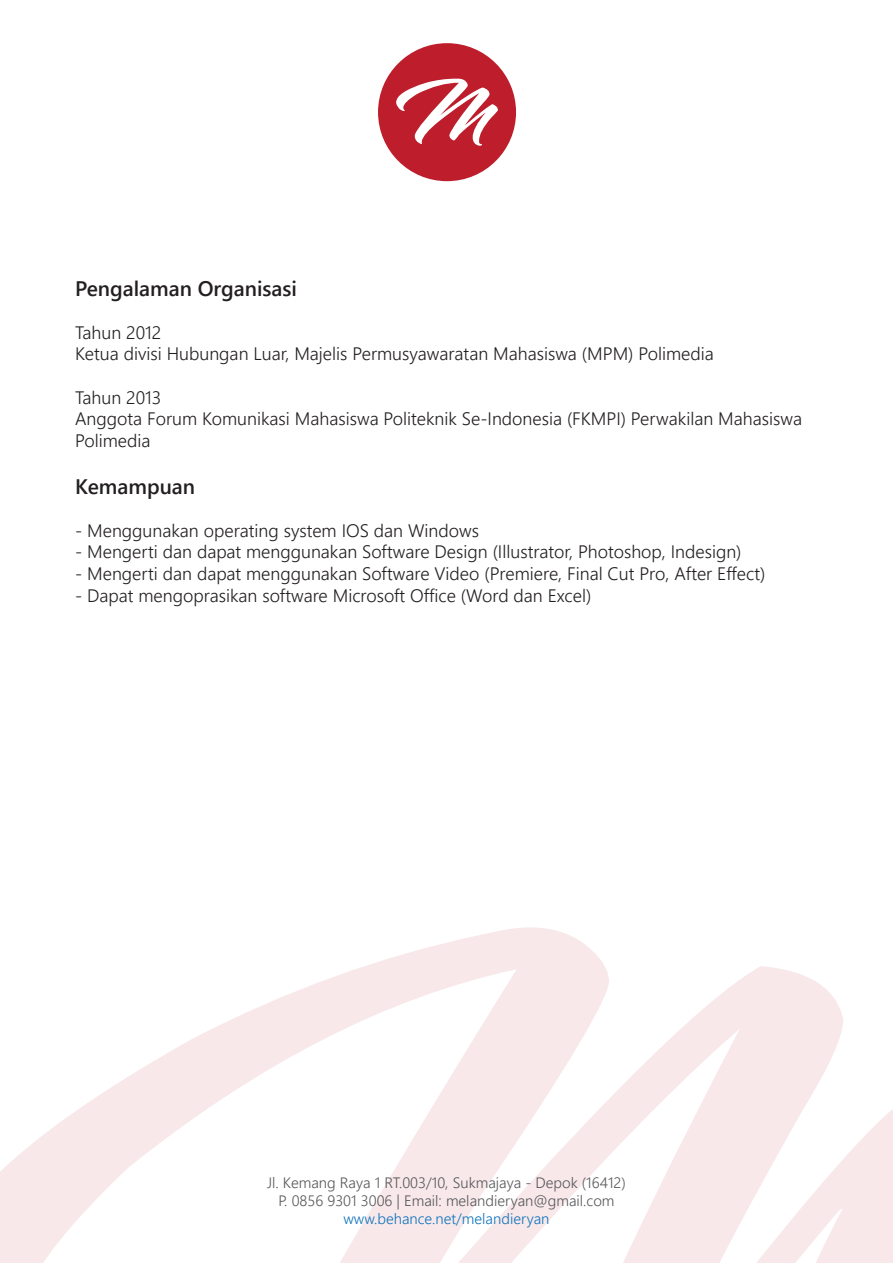
<style>
.page{position:relative;width:893px;height:1263px;background:#fff}
.page>*{position:absolute;margin:0;border:0;box-sizing:border-box;transform-origin:0 0}
.t1{font:21px "Webly Sleek UI Semibold";color:#231f20}
.t2{font:18px/21.6px "Webly Sleek UI Semilight";color:#231f20}
.t3{font:15px/18px "Webly Sleek UI Semilight";color:#57585a;text-align:center}
.t4{font:15px "Webly Sleek UI Semilight";color:#1074bc}
</style>
<div class="page">
<svg style="left:0;top:927px;width:893px;height:336px"></svg>
<svg style="left:378px;top:43px;width:138px;height:138px"></svg>
<p class="t1" style="left:75px;top:272px;width:223px">Pengalaman Organisasi</p>
<p class="t2" style="left:75px;top:321px;width:640px">Tahun 2012<br>Ketua divisi Hubungan Luar, Majelis Permusyawaratan Mahasiswa (MPM) Polimedia</p>
<p class="t2" style="left:75px;top:386px;width:728px">Tahun 2013<br>Anggota Forum Komunikasi Mahasiswa Politeknik Se-Indonesia (FKMPI) Perwakilan Mahasiswa<br>Polimedia</p>
<p class="t1" style="left:75px;top:470px;width:122px">Kemampuan</p>
<p class="t2" style="left:75px;top:519px;width:405px">- Menggunakan operating system IOS dan Windows</p>
<p class="t2" style="left:75px;top:540px;width:668px">- Mengerti dan dapat menggunakan Software Design (Illustrator, Photoshop, Indesign)</p>
<p class="t2" style="left:75px;top:562px;width:692px">- Mengerti dan dapat menggunakan Software Video (Premiere, Final Cut Pro, After Effect)</p>
<p class="t2" style="left:75px;top:584px;width:518px">- Dapat mengoprasikan software Microsoft Office (Word dan Excel)</p>
<p class="t3" style="left:267px;top:1173px;width:360px">Jl. Kemang Raya 1 RT.003/10, Sukmajaya - Depok (16412)<br>P. 0856 9301 3006 | Email: melandieryan@gmail.com</p>
<p class="t4" style="left:343px;top:1207px;width:208px">www.behance.net/melandieryan</p>
</div>
